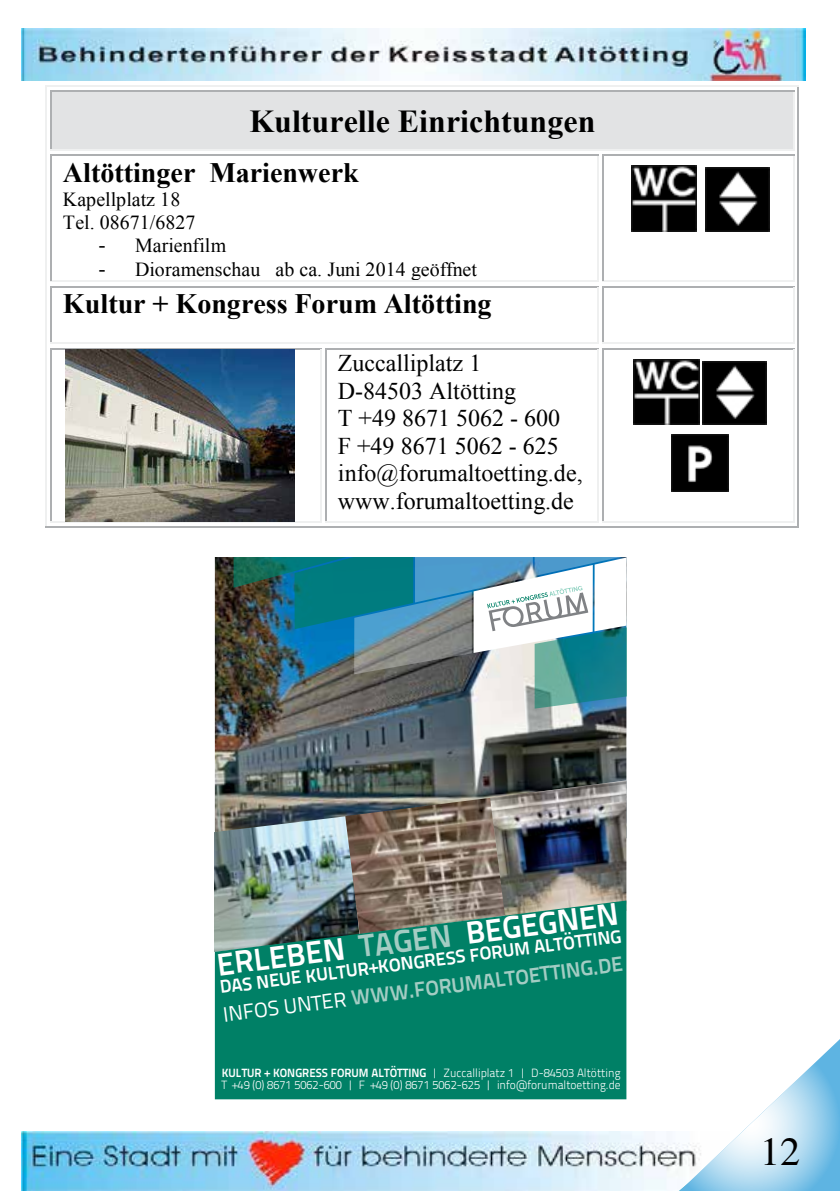
<style>
.page{position:relative;width:840px;height:1191px;background:#fff}
.page>*{position:absolute;margin:0;border:0;box-sizing:border-box;transform-origin:0 0}
.t1{font:40px "Times";color:#000}
.t2{font:700 32px "Times New Roman";color:#000}
.t3{font:700 31.4px "Titillium Text 22 L";color:#fff}
.t4{font:700 28px "Times New Roman";color:#000}
.t5{font:24px/27.6px "Times New Roman";color:#000}
.t6{font:700 21px "Titillium Text 22 L";color:#a3ccc3}
.t7{font:20px/23px "Times New Roman";color:#000}
.t8{font:700 18.4px "Titillium Text 22 L";color:#fff}
.t9{font:300 12px/11.8px "Titillium Text 22 L";color:#fff;scale:.96 1}
.s1{font-family:"Arial"}
.s2{color:#a3ccc3}
.s3{font-weight:400;color:#fff}
.s4{font-weight:700}
</style>
<div class="page">
<img style="left:21px;top:28px;width:783px;height:53px">
<img style="left:21px;top:1132px;width:640px;height:58px">
<div style="left:52px;top:92px;width:11px;height:57px;background:#e2e3e4"></div>
<div style="left:781px;top:92px;width:11px;height:57px;background:#e2e3e4"></div>
<div style="left:63px;top:92px;width:718px;height:57px;background:#e2e3e4"></div>
<hr style="left:47px;top:85px;width:750px;height:2px;background:#eff0f0">
<hr style="left:52px;top:91px;width:740px;height:1px;background:#adafb1">
<svg style="left:792px;top:85px;width:6px;height:7px"></svg>
<hr style="left:52px;top:149px;width:740px;height:1px;background:#eff0f0">
<hr style="left:50px;top:92px;width:2px;height:57px;background:#adafb1">
<hr style="left:792px;top:92px;width:1px;height:57px;background:#eff0f0">
<hr style="left:46px;top:92px;width:1px;height:60px;background:#eff0f0">
<hr style="left:797px;top:92px;width:1px;height:60px;background:#adafb1">
<svg style="left:46px;top:149px;width:6px;height:7px"></svg>
<hr style="left:52px;top:155px;width:544px;height:1px;background:#adafb1">
<hr style="left:52px;top:280px;width:544px;height:1px;background:#eff0f0">
<hr style="left:50px;top:156px;width:2px;height:124px;background:#adafb1">
<hr style="left:596px;top:156px;width:2px;height:124px;background:#eff0f0">
<hr style="left:46px;top:156px;width:1px;height:128px;background:#eff0f0">
<hr style="left:603px;top:155px;width:189px;height:1px;background:#adafb1">
<svg style="left:792px;top:149px;width:6px;height:7px"></svg>
<hr style="left:603px;top:280px;width:189px;height:1px;background:#eff0f0">
<hr style="left:602px;top:156px;width:1px;height:124px;background:#adafb1">
<hr style="left:792px;top:156px;width:1px;height:124px;background:#eff0f0">
<hr style="left:797px;top:156px;width:1px;height:128px;background:#adafb1">
<hr style="left:52px;top:286px;width:544px;height:1px;background:#adafb1">
<hr style="left:52px;top:342px;width:544px;height:2px;background:#eff0f0">
<hr style="left:50px;top:287px;width:2px;height:55px;background:#adafb1">
<hr style="left:596px;top:287px;width:2px;height:55px;background:#eff0f0">
<hr style="left:46px;top:287px;width:1px;height:59px;background:#eff0f0">
<svg style="left:596px;top:280px;width:7px;height:7px"></svg>
<hr style="left:603px;top:286px;width:189px;height:1px;background:#adafb1">
<svg style="left:792px;top:280px;width:6px;height:7px"></svg>
<hr style="left:603px;top:342px;width:189px;height:2px;background:#eff0f0">
<hr style="left:602px;top:287px;width:1px;height:55px;background:#adafb1">
<hr style="left:792px;top:287px;width:1px;height:55px;background:#eff0f0">
<hr style="left:797px;top:287px;width:1px;height:59px;background:#adafb1">
<hr style="left:52px;top:348px;width:268px;height:1px;background:#adafb1">
<hr style="left:52px;top:521px;width:268px;height:1px;background:#eff0f0">
<hr style="left:50px;top:349px;width:2px;height:172px;background:#adafb1">
<hr style="left:320px;top:349px;width:1px;height:172px;background:#eff0f0">
<hr style="left:46px;top:349px;width:1px;height:177px;background:#eff0f0">
<hr style="left:47px;top:526px;width:276px;height:2px;background:#adafb1">
<hr style="left:327px;top:348px;width:269px;height:1px;background:#adafb1">
<hr style="left:327px;top:521px;width:269px;height:1px;background:#eff0f0">
<hr style="left:325px;top:349px;width:2px;height:172px;background:#adafb1">
<hr style="left:596px;top:349px;width:2px;height:172px;background:#eff0f0">
<svg style="left:320px;top:521px;width:7px;height:7px"></svg>
<hr style="left:325px;top:526px;width:275px;height:2px;background:#adafb1">
<svg style="left:596px;top:342px;width:7px;height:7px"></svg>
<hr style="left:603px;top:348px;width:189px;height:1px;background:#adafb1">
<svg style="left:792px;top:342px;width:6px;height:7px"></svg>
<hr style="left:603px;top:521px;width:189px;height:1px;background:#eff0f0">
<hr style="left:602px;top:349px;width:1px;height:172px;background:#adafb1">
<hr style="left:792px;top:349px;width:1px;height:172px;background:#eff0f0">
<hr style="left:601px;top:526px;width:196px;height:2px;background:#adafb1">
<hr style="left:797px;top:349px;width:1px;height:177px;background:#adafb1">
<img style="left:631px;top:166px;width:64px;height:65px">
<img style="left:705px;top:168px;width:63px;height:63px">
<img style="left:66px;top:349px;width:228px;height:172px">
<img style="left:633px;top:359px;width:65px;height:65px">
<img style="left:702px;top:361px;width:63px;height:63px">
<img style="left:671px;top:434px;width:57px;height:57px">
<svg style="left:661px;top:1040px;width:178px;height:151px"></svg>
<div style="left:12px;top:540px;width:752px;height:559px;background:#fff"></div>
<img style="left:215px;top:557px;width:411px;height:259px">
<img style="left:215px;top:816px;width:130px;height:84px">
<img style="left:345px;top:790px;width:144px;height:110px">
<img style="left:489px;top:780px;width:137px;height:120px">
<svg style="left:215px;top:900px;width:411px;height:199px;background:#108069"></svg>
<img style="left:233px;top:557px;width:393px;height:151px">
<h2 class="t2" style="left:249px;top:99px;width:347px">Kulturelle Einrichtungen</h2>
<h3 class="t4" style="left:63px;top:153px;width:297px">Altöttinger Marienwerk</h3>
<h3 class="t7" style="left:63px;top:188px;width:134px">Kapellplatz 18<br>Tel. 08671/6827</h3>
<h3 class="t7" style="left:99px;top:234px;width:129px"><span class="s1">-</span> Marienfilm</h3>
<h3 class="t7" style="left:99px;top:257px;width:379px"><span class="s1">-</span> Dioramenschau ab ca. Juni 2014 geöffnet</h3>
<h3 class="t4" style="left:63px;top:284px;width:430px">Kultur + Kongress Forum Altötting</h3>
<h3 class="t5" style="left:338px;top:349px;width:246px">Zuccalliplatz 1<br>D-84503 Altötting<br>T +49 8671 5062 - 600<br>F +49 8671 5062 - 625 info@forumaltoetting.de, www.forumaltoetting.de</h3>
<h3 class="t3" style="left:214px;top:939px;width:405px;rotate:-7deg">ERLEBEN <span class="s2">TAGEN</span> BEGEGNEN</h3>
<h3 class="t8" style="left:218px;top:972px;width:406px;rotate:-7deg">DAS NEUE KULTUR+KONGRESS FORUM ALTÖTTING</h3>
<h3 class="t6" style="left:221px;top:997px;width:404px;rotate:-7deg"><span class="s3">INFOS UNTER</span> WWW.FORUMALTOETTING.DE</h3>
<p class="t9" style="left:221px;top:1066px;width:417px"><span class="s4">KULTUR + KONGRESS FORUM ALTÖTTING</span> | Zuccalliplatz 1 | D-84503 Altötting<br>T +49 (0) 8671 5062-600 | F +49 (0) 8671 5062-625 | info@forumaltoetting.de</p>
<h1 class="t1" style="left:759px;top:1128px;width:41px">12</h1>
</div>
